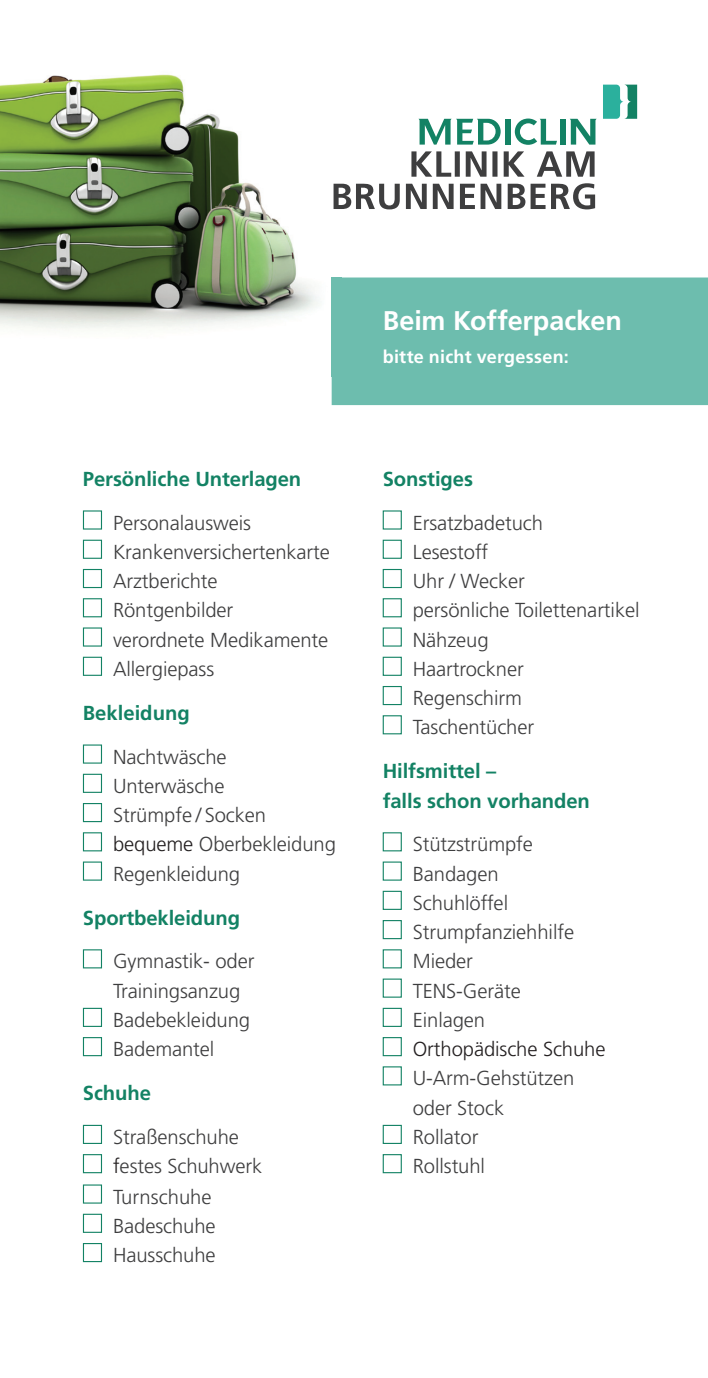
<style>
.page{position:relative;width:708px;height:1378px;background:#fff}
.page>*{position:absolute;margin:0;border:0;box-sizing:border-box;transform-origin:0 0}
.t1{font:700 27px "Frutiger LT";letter-spacing:-.005em;color:#fff}
.t2{font:300 20.25px/29.2px "Frutiger LT";letter-spacing:-.005em;color:#3e3e3f}
.t3{font:700 20.25px/29.2px "Frutiger LT";letter-spacing:-.005em;color:#138264}
.t4{font:300 20.25px "Frutiger LT";letter-spacing:-.005em;color:#231f20}
.t5{font:700 18px "Frutiger LT";letter-spacing:.015em;color:#fff}
.s1{color:#231f20}
</style>
<div class="page">
<img style="left:0;top:74px;width:334px;height:303px">
<svg style="left:603px;top:85px;width:34px;height:34px"></svg>
<div style="left:505px;top:119px;width:5px;height:26px;background:#138264"></div>
<svg style="left:515px;top:119px;width:42px;height:26px"></svg>
<div style="left:560px;top:119px;width:5px;height:26px;background:#138264"></div>
<svg style="left:418px;top:119px;width:83px;height:26px"></svg>
<svg style="left:570px;top:119px;width:27px;height:26px"></svg>
<svg style="left:334px;top:183px;width:261px;height:26px"></svg>
<svg style="left:411px;top:151px;width:184px;height:26px"></svg>
<div style="left:332px;top:277px;width:376px;height:128px;background:#6dbdae"></div>
<img style="left:332px;top:277px;width:10px;height:100px">
<div style="left:83px;top:510px;width:19px;height:19px;background:#fff;border:1px solid #138264"></div>
<div style="left:83px;top:540px;width:19px;height:19px;background:#fff;border:1px solid #138264"></div>
<div style="left:83px;top:569px;width:19px;height:19px;background:#fff;border:1px solid #138264"></div>
<div style="left:83px;top:598px;width:19px;height:19px;background:#fff;border:1px solid #138264"></div>
<div style="left:83px;top:627px;width:19px;height:19px;background:#fff;border:1px solid #138264"></div>
<div style="left:83px;top:657px;width:19px;height:19px;background:#fff;border:1px solid #138264"></div>
<div style="left:83px;top:744px;width:19px;height:19px;background:#fff;border:1px solid #138264"></div>
<div style="left:83px;top:774px;width:19px;height:19px;background:#fff;border:1px solid #138264"></div>
<div style="left:83px;top:803px;width:19px;height:19px;background:#fff;border:1px solid #138264"></div>
<div style="left:83px;top:832px;width:19px;height:19px;background:#fff;border:1px solid #138264"></div>
<div style="left:83px;top:861px;width:19px;height:19px;background:#fff;border:1px solid #138264"></div>
<div style="left:83px;top:949px;width:19px;height:19px;background:#fff;border:1px solid #138264"></div>
<div style="left:83px;top:1008px;width:19px;height:19px;background:#fff;border:1px solid #138264"></div>
<div style="left:83px;top:1037px;width:19px;height:19px;background:#fff;border:1px solid #138264"></div>
<div style="left:83px;top:1125px;width:19px;height:19px;background:#fff;border:1px solid #138264"></div>
<div style="left:83px;top:1154px;width:19px;height:19px;background:#fff;border:1px solid #138264"></div>
<div style="left:83px;top:1184px;width:19px;height:19px;background:#fff;border:1px solid #138264"></div>
<div style="left:83px;top:1213px;width:19px;height:20px;background:#fff;border:1px solid #138264"></div>
<div style="left:83px;top:1243px;width:19px;height:19px;background:#fff;border:1px solid #138264"></div>
<div style="left:383px;top:510px;width:19px;height:19px;background:#fff;border:1px solid #138264"></div>
<div style="left:383px;top:540px;width:19px;height:19px;background:#fff;border:1px solid #138264"></div>
<div style="left:383px;top:569px;width:19px;height:19px;background:#fff;border:1px solid #138264"></div>
<div style="left:383px;top:598px;width:19px;height:19px;background:#fff;border:1px solid #138264"></div>
<div style="left:383px;top:627px;width:19px;height:19px;background:#fff;border:1px solid #138264"></div>
<div style="left:383px;top:657px;width:19px;height:19px;background:#fff;border:1px solid #138264"></div>
<div style="left:383px;top:686px;width:19px;height:19px;background:#fff;border:1px solid #138264"></div>
<div style="left:383px;top:715px;width:19px;height:19px;background:#fff;border:1px solid #138264"></div>
<div style="left:383px;top:832px;width:19px;height:19px;background:#fff;border:1px solid #138264"></div>
<div style="left:383px;top:861px;width:19px;height:19px;background:#fff;border:1px solid #138264"></div>
<div style="left:383px;top:891px;width:19px;height:19px;background:#fff;border:1px solid #138264"></div>
<div style="left:383px;top:920px;width:19px;height:19px;background:#fff;border:1px solid #138264"></div>
<div style="left:383px;top:949px;width:19px;height:19px;background:#fff;border:1px solid #138264"></div>
<div style="left:383px;top:978px;width:19px;height:19px;background:#fff;border:1px solid #138264"></div>
<div style="left:383px;top:1008px;width:19px;height:19px;background:#fff;border:1px solid #138264"></div>
<div style="left:383px;top:1037px;width:19px;height:19px;background:#fff;border:1px solid #138264"></div>
<div style="left:383px;top:1066px;width:19px;height:19px;background:#fff;border:1px solid #138264"></div>
<div style="left:383px;top:1125px;width:19px;height:19px;background:#fff;border:1px solid #138264"></div>
<div style="left:383px;top:1154px;width:19px;height:19px;background:#fff;border:1px solid #138264"></div>
<p class="t3" style="left:83px;top:464px;width:220px">Persönliche Unterlagen</p>
<p class="t2" style="left:113px;top:508px;width:219px">Personalausweis<br>Krankenversichertenkarte<br>Arztberichte<br>Röntgenbilder verordnete Medikamente<br>Allergiepass</p>
<p class="t3" style="left:83px;top:698px;width:108px">Bekleidung</p>
<p class="t2" style="left:113px;top:742px;width:224px">Nachtwäsche<br>Unterwäsche<br>Strümpfe / Socken <span class="s1">bequeme</span> Oberbekleidung<br>Regenkleidung</p>
<p class="t3" style="left:83px;top:903px;width:159px">Sportbekleidung</p>
<p class="t2" style="left:113px;top:947px;width:143px">Gymnastik- oder<br>Trainingsanzug<br>Badebekleidung<br>Bademantel</p>
<p class="t3" style="left:83px;top:1078px;width:70px">Schuhe</p>
<p class="t2" style="left:113px;top:1122px;width:151px">Straßenschuhe <span class="s1">f</span>estes Schuhwerk<br>Turnschuhe<br>Badeschuhe<br>Hausschuhe</p>
<h1 class="t1" style="left:383px;top:304px;width:241px">Beim Kofferpacken</h1>
<p class="t5" style="left:383px;top:346px;width:188px">bitte nicht vergessen:</p>
<p class="t3" style="left:383px;top:464px;width:92px">Sonstiges</p>
<p class="t2" style="left:413px;top:508px;width:228px">Ersatzbadetuch<br>Lesestoff<br>Uhr / Wecker<br>persönliche Toilettenartikel<br>Nähzeug<br>Haartrockner<br>Regenschirm<br>Taschentücher</p>
<p class="t3" style="left:383px;top:757px;width:209px">Hilfsmittel –<br>falls schon vorhanden</p>
<p class="t2" style="left:413px;top:830px;width:163px">Stützstrümpfe<br>Bandagen<br>Schuhlöffel<br>Strumpfanziehhilfe<br>Mieder<br>TENS-Geräte<br>Einlagen</p>
<p class="t4" style="left:413px;top:1037px;width:194px">Orthopädische Schuhe</p>
<p class="t2" style="left:413px;top:1064px;width:163px">U-Arm-Gehstützen oder Stock<br>Rollator<br>Rollstuhl</p>
</div>
